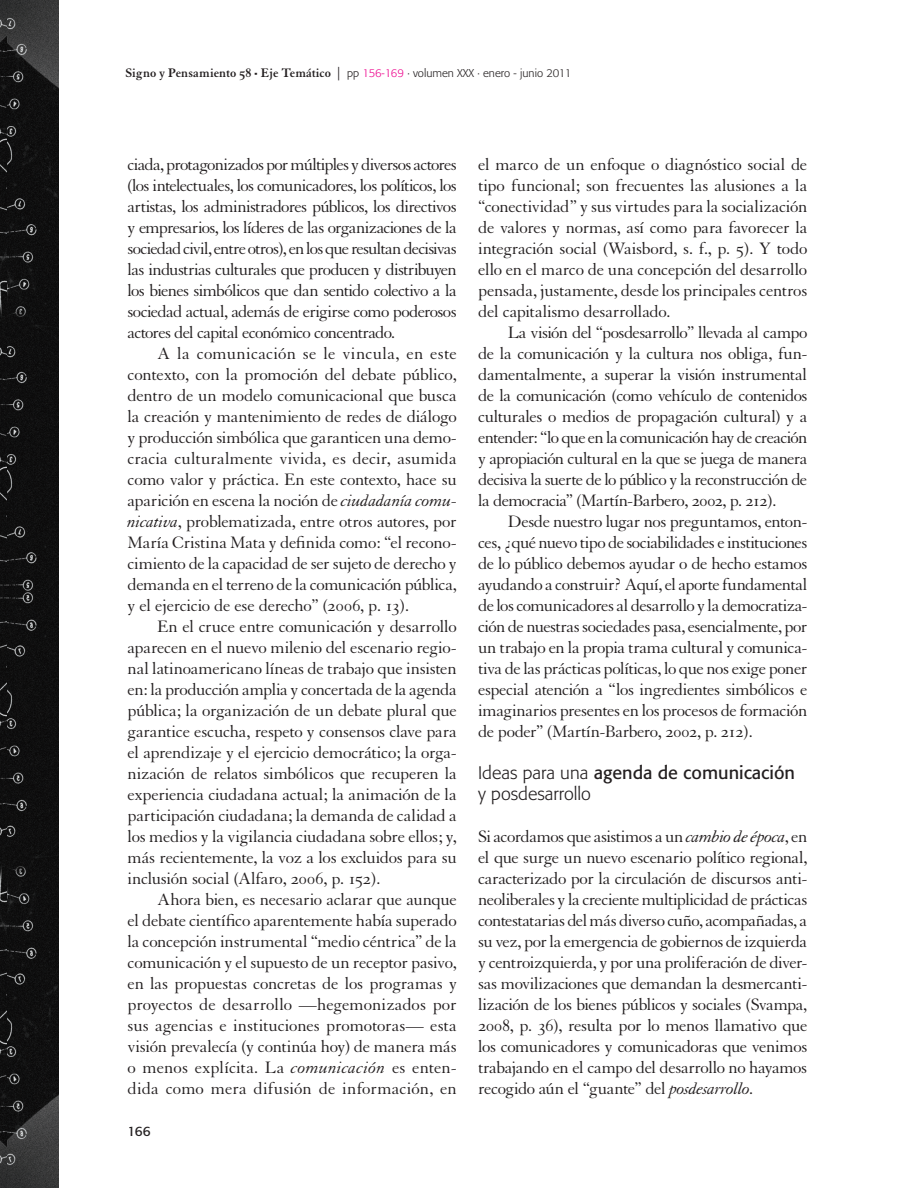
<style>
.page{position:relative;width:918px;height:1188px;background:#fff}
.page>*{position:absolute;margin:0;border:0;box-sizing:border-box;transform-origin:0 0}
.cuerpo_de_texto{font:18px/21px "Granjon";letter-spacing:-.02em;color:#231f20;text-align:justify}
.cuerpo_de_texto_SIN{font:18px/21px "Granjon";letter-spacing:-.025em;color:#231f20;text-align:justify}
.subtitulos{font:300 18px/21px "Formata";color:#231f20}
.t1{font:13.5px "Formata";color:#231f20}
.t2{font:300 11.25px "Formata";color:#231f20}
.s1{font-family:"Granjon";font-weight:700;font-size:13.5px}
.s2{font-family:"Granjon Bold Os F";font-weight:400;font-size:13.5px}
.s3{font-weight:700}
.s4{font-family:"Adobe Garamond Pro";font-weight:400;font-size:13.5px}
.s5{color:#ed028c}
.s6{font-style:italic}
.s7{font-family:"Granjon SC"}
.s8{font-weight:400}
</style>
<div class="page">
<img style="left:7px;top:0;width:52px;height:1188px">
<img style="left:0;top:0;width:7px;height:1188px">
<p class="t2" style="left:125px;top:66px;width:448px"><span class="s1">Signo y Pensamiento</span> <span class="s2">58</span> <span class="s3">·</span> <span class="s1">Eje Temático</span> <span class="s4">|</span> pp <span class="s5">156-169</span> · volumen XXX · enero - junio 2011</p>
<p class="cuerpo_de_texto" style="left:128px;top:154px;width:331px">ciada, protagonizados por múltiples y diversos actores (los intelectuales, los comunicadores, los políticos, los artistas, los administradores públicos, los directivos y empresarios, los líderes de las organizaciones de la sociedad civil, entre otros), en los que resultan decisivas las industrias culturales que producen y distribuyen los bienes simbólicos que dan sentido colectivo a la sociedad actual, además de erigirse como poderosos actores del capital económico concentrado.</p>
<p class="cuerpo_de_texto" style="left:128px;top:343px;width:331px;text-indent:30px">A la comunicación se le vincula, en este contexto, con la promoción del debate público, dentro de un modelo comunicacional que busca la creación y mantenimiento de redes de diálogo y producción simbólica que garanticen una demo&shy;cracia culturalmente vivida, es decir, asumida como valor y práctica. En este contexto, hace su aparición en escena la noción de <span class="s6">ciudadanía comu&shy;nicativa</span>, problematizada, entre otros autores, por María Cristina Mata y definida como: “el recono&shy;cimiento de la capacidad de ser sujeto de derecho y demanda en el terreno de la comunicación pública, y el ejercicio de ese derecho” (<span class="s7">2006</span>, p. <span class="s7">13</span>).</p>
<p class="cuerpo_de_texto" style="left:128px;top:616px;width:331px;text-indent:30px">En el cruce entre comunicación y desarrollo aparecen en el nuevo milenio del escenario regio&shy;nal latinoamericano líneas de trabajo que insisten en: la producción amplia y concertada de la agenda pública; la organización de un debate plural que garantice escucha, respeto y consensos clave para el aprendizaje y el ejercicio democrático; la orga&shy;nización de relatos simbólicos que recuperen la experiencia ciudadana actual; la animación de la participación ciudadana; la demanda de calidad a los medios y la vigilancia ciudadana sobre ellos; y, más recientemente, la voz a los excluidos para su inclusión social (Alfaro, <span class="s7">2006</span>, p. <span class="s7">152</span>).</p>
<p class="cuerpo_de_texto" style="left:128px;top:889px;width:331px;text-indent:30px">Ahora bien, es necesario aclarar que aunque el debate científico aparentemente había superado la concepción instrumental “medio céntrica” de la comunicación y el supuesto de un receptor pasivo, en las propuestas concretas de los programas y proyectos de desarrollo —hegemonizados por sus agencias e instituciones promotoras— esta visión prevalecía (y continúa hoy) de manera más o menos explícita. La <span class="s6">comunicación</span> es enten&shy;dida como mera difusión de información, en</p>
<p class="t1" style="left:128px;top:1123px;width:25px">166</p>
<p class="cuerpo_de_texto" style="left:478px;top:154px;width:331px">el marco de un enfoque o diagnóstico social de tipo funcional; son frecuentes las alusiones a la “conectividad” y sus virtudes para la socialización de valores y normas, así como para favorecer la integración social (Waisbord, s. f., p. <span class="s7">5</span>). Y todo ello en el marco de una concepción del desarrollo pensada, justamente, desde los principales centros del capitalismo desarrollado.</p>
<p class="cuerpo_de_texto" style="left:478px;top:322px;width:331px;text-indent:30px">La visión del “posdesarrollo” llevada al campo de la comunicación y la cultura nos obliga, fun&shy;damentalmente, a superar la visión instrumental de la comunicación (como vehículo de contenidos culturales o medios de propagación cultural) y a entender: “lo que en la comunicación hay de creación y apropiación cultural en la que se juega de manera decisiva la suerte de lo público y la reconstrucción de la democracia” (Martín-Barbero, <span class="s7">2002</span>, p. <span class="s7">212</span>).</p>
<p class="cuerpo_de_texto" style="left:478px;top:511px;width:331px;text-indent:30px">Desde nuestro lugar nos preguntamos, enton&shy;ces, ¿qué nuevo tipo de sociabilidades e instituciones de lo público debemos ayudar o de hecho estamos ayudando a construir? Aquí, el aporte fundamental de los comunicadores al desarrollo y la democratiza&shy;ción de nuestras sociedades pasa, esencialmente, por un trabajo en la propia trama cultural y comunica&shy;tiva de las prácticas políticas, lo que nos exige poner especial atención a “los ingredientes simbólicos e imaginarios presentes en los procesos de formación de poder” (Martín-Barbero, <span class="s7">2002</span>, p. <span class="s7">212</span>).</p>
<p class="subtitulos" style="left:478px;top:762px;width:318px">Ideas para una <span class="s8">agenda de comunicación </span>y posdesarrollo</p>
<p class="cuerpo_de_texto_SIN" style="left:478px;top:826px;width:331px">Si acordamos que asistimos a un <span class="s6">cambio de época</span>, en el que surge un nuevo escenario político regional, caracterizado por la circulación de discursos anti&shy;neoliberales y la creciente multiplicidad de prácticas contestatarias del más diverso cuño, acompañadas, a su vez, por la emergencia de gobiernos de izquierda y centroizquierda, y por una proliferación de diver&shy;sas movilizaciones que demandan la desmercanti&shy;lización de los bienes públicos y sociales (Svampa, <span class="s7">2008</span>, p. <span class="s7">36</span>), resulta por lo menos llamativo que los comunicadores y comunicadoras que venimos trabajando en el campo del desarrollo no hayamos recogido aún el “guante” del <span class="s6">posdesarrollo</span>.</p>
</div>
